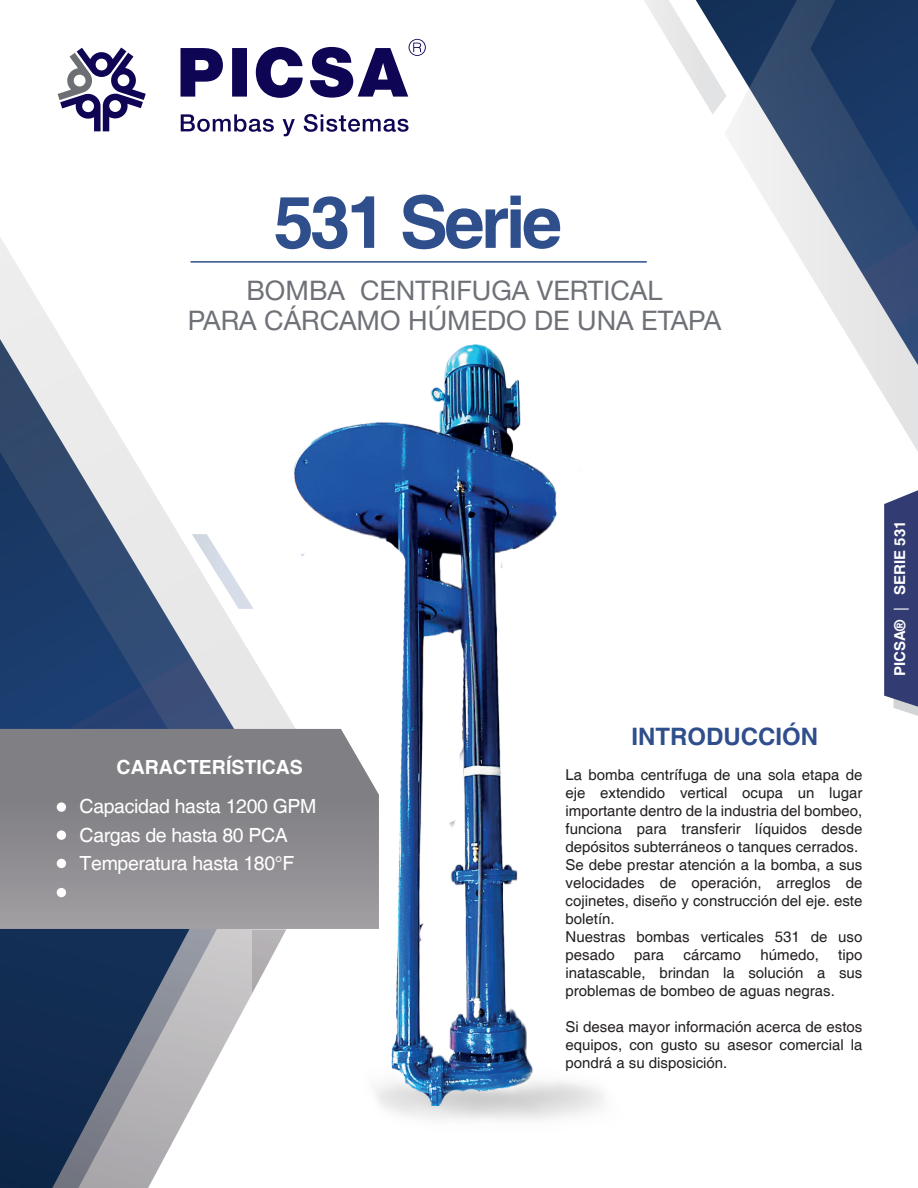
<style>
.page{position:relative;width:918px;height:1188px;background:#fff}
.page>*{position:absolute;margin:0;border:0;box-sizing:border-box;transform-origin:0 0}
.t1{font:700 72.3px "Helvetica";letter-spacing:-.05em;color:#2e4e8c}
.t2{font:27px/30px "Helvetica Neue LT Std";color:#6e7177;text-align:center}
.t3{font:700 24px "Helvetica";color:#2e4e8c}
.t4{font:19.5px/28.5px "Helvetica";letter-spacing:-.02em;color:#fff}
.t5{font:700 19.5px "Helvetica";color:#fff}
.t6{font:15px/18px "Helvetica";color:#231f20;text-align:justify}
.t7{font:700 15px "Helvetica";color:#fff}
.s1{font-weight:400}
</style>
<div class="page">
<div style="left:0;top:929px;width:31px;height:259px;background:#112a4e"></div>
<svg style="left:31px;top:929px;width:248px;height:259px"></svg>
<svg style="left:379px;top:118px;width:30px;height:14px"></svg>
<svg style="left:379px;top:39px;width:47px;height:58px"></svg>
<hr style="left:191px;top:261px;width:456px;height:2px;background:#2e4e8c">
<svg style="left:884px;top:515px;width:34px;height:201px;background:#40497b"></svg>
<svg style="left:727px;top:0;width:191px;height:515px"></svg>
<svg style="left:644px;top:0;width:83px;height:114px"></svg>
<svg style="left:0;top:46px;width:379px;height:683px"></svg>
<svg style="left:192px;top:534px;width:62px;height:75px"></svg>
<img style="left:252px;top:931px;width:349px;height:257px">
<img style="left:279px;top:308px;width:325px;height:797px">
<svg style="left:0;top:729px;width:379px;height:200px;background:#8c8b8f"></svg>
<svg style="left:57px;top:802px;width:9px;height:10px"></svg>
<svg style="left:57px;top:830px;width:9px;height:10px"></svg>
<svg style="left:57px;top:859px;width:9px;height:9px"></svg>
<svg style="left:57px;top:888px;width:9px;height:9px"></svg>
<h1 class="t1" style="left:274px;top:178px;width:290px">531 Serie</h1>
<h2 class="t2" style="left:188px;top:275px;width:535px">BOMBA CENTRIFUGA VERTICAL<br>PARA CÁRCAMO HÚMEDO DE UNA ETAPA</h2>
<h3 class="t5" style="left:117px;top:755px;width:188px">CARACTERÍSTICAS</h3>
<h3 class="t4" style="left:80px;top:793px;width:238px">Capacidad hasta 1200 GPM<br>Cargas de hasta 80 PCA<br>Temperatura hasta 180°F</h3>
<h3 class="t3" style="left:632px;top:722px;width:188px">INTRODUCCIÓN</h3>
<p class="t6" style="left:566px;top:766px;width:298px;text-align:left">La bomba centrífuga de una sola etapa de eje extendido vertical ocupa un lugar importante dentro de la industria del bombeo, funciona para transferir líquidos desde depósitos subterráneos o tanques cerrados.<br>Se debe prestar atención a la bomba, a sus velocidades de operación, arreglos de cojinetes, diseño y construcción del eje. este boletín.<br>Nuestras bombas verticales 531 de uso pesado</p>
<p class="t6" style="left:634px;top:946px;width:32px">para</p>
<p class="t6" style="left:684px;top:946px;width:59px">cárcamo</p>
<p class="t6" style="left:761px;top:946px;width:60px">húmedo,</p>
<p class="t6" style="left:566px;top:946px;width:298px;text-indent:273px">tipo inatascable, brindan la solución a sus problemas de bombeo de aguas negras.</p>
<p class="t6" style="left:566px;top:1018px;width:298px">Si desea mayor información acerca de estos equipos, con gusto su asesor comercial la pondrá a su disposición.</p>
<p class="t7" style="left:891px;top:676px;width:157px;rotate:-90deg">PICSA® <span class="s1">|</span> SERIE 531</p>
</div>
